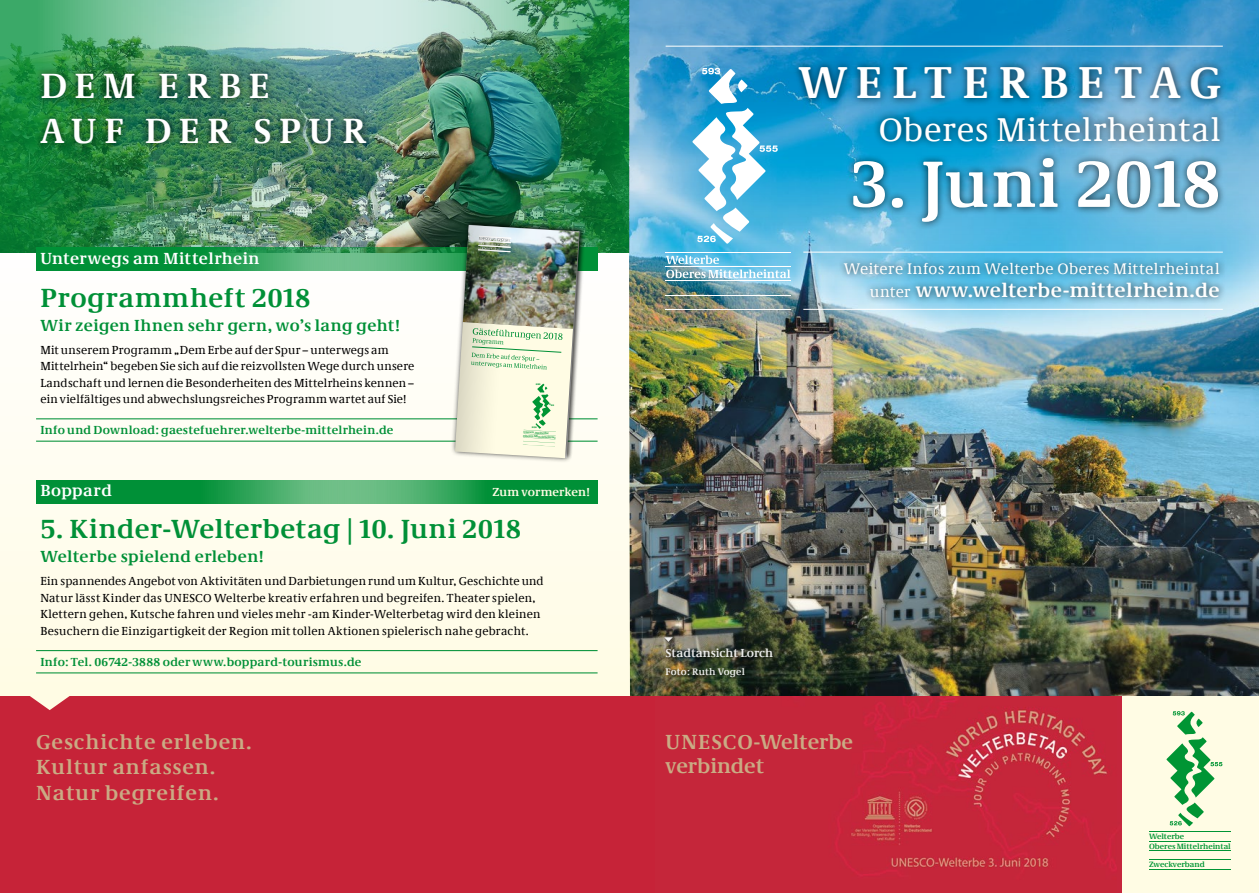
<style>
.page{position:relative;width:1259px;height:893px;background:#fff}
.page>*{position:absolute;margin:0;border:0;box-sizing:border-box;transform-origin:0 0}
.t1{font:700 67.8px "Neue Demos";letter-spacing:.015em;color:#fff}
.t2{font:700 45.9px "Neue Demos";letter-spacing:.21em;color:#fff}
.t3{font:700 36px/45px "Neue Demos";letter-spacing:.22em;color:#fff}
.t4{font:33.9px "Neue Demos";letter-spacing:.025em;color:#fff}
.t5{font:700 27px "Neue Demos";letter-spacing:.025em;color:#009037}
.t6{font:700 21px/26px "Neue Demos";letter-spacing:.05em;color:#caab84}
.t7{font:700 21px/24px "Neue Demos";color:#caab84}
.t8{font:700 20.4px "Neue Demos";letter-spacing:.025em;color:#fff}
.t9{font:700 16.5px "Neue Demos";letter-spacing:.03em;color:#009037}
.t10{font:700 16.5px "Neue Demos";letter-spacing:.03em;color:#fff}
.t11{font:15.75px "Neue Demos";letter-spacing:.03em;color:#fff}
.t12{font:12px/16.5px "Neue Demos";letter-spacing:.015em;color:#000}
.t13{font:700 12px "Neue Demos";letter-spacing:.02em;color:#009037}
.t14{font:700 12px "Neue Demos";color:#fff}
.t15{font:700 12px "Neue Demos";letter-spacing:.005em;color:#fffce4}
.t16{font:700 9.75px "Neue Demos";letter-spacing:.02em;color:#fff}
.t17{font:700 7.95px/9.3px "Neue Demos";color:#009534}
.t18{font:700 3.15px/3.6px "Neue Demos";color:#009534}
.s1{font-weight:400;font-size:15.75px}
</style>
<div class="page">
<img style="left:629px;top:291px;width:630px;height:406px">
<div style="left:0;top:252px;width:629px;height:445px;background:linear-gradient(to right,#fefdf2,#fffcec)"></div>
<div style="left:1108px;top:697px;width:151px;height:196px;background:#fffce4"></div>
<div style="left:629px;top:697px;width:492px;height:196px;background:#c62338"></div>
<img style="left:835px;top:697px;width:282px;height:179px">
<svg style="left:629px;top:0;width:630px;height:291px;background:#4ca5d2"></svg>
<div style="left:0;top:697px;width:629px;height:196px;background:#c62338"></div>
<img style="left:0;top:0;width:629px;height:252px">
<div style="left:36px;top:247px;width:557px;height:24px;background:#009037"></div>
<svg style="left:219px;top:247px;width:378px;height:24px;background:#44a869"></svg>
<div style="left:36px;top:480px;width:557px;height:23px;background:#009037"></div>
<div style="left:791px;top:59px;width:437px;height:171px;background:#000;opacity:.75"></div>
<hr style="left:803px;top:252px;width:419px;height:1px;background:#fff">
<hr style="left:665px;top:46px;width:557px;height:1px;background:#fff">
<hr style="left:803px;top:309px;width:419px;height:1px;background:#fff">
<div style="left:837px;top:256px;width:389px;height:48px;background:#000;opacity:.75"></div>
<svg style="left:666px;top:255px;width:124px;height:23px;background:#86c8e2"></svg>
<hr style="left:665px;top:295px;width:125px;height:1px;background:#fff">
<hr style="left:665px;top:281px;width:125px;height:1px;background:#fff">
<hr style="left:665px;top:266px;width:125px;height:1px;background:#fff">
<hr style="left:665px;top:252px;width:125px;height:1px;background:#fff">
<hr style="left:665px;top:309px;width:125px;height:1px;background:#fff">
<svg style="left:692px;top:68px;width:85px;height:176px"></svg>
<hr style="left:1149px;top:860px;width:82px;height:1px;background:#009534">
<hr style="left:1149px;top:850px;width:82px;height:1px;background:#009534">
<hr style="left:1149px;top:841px;width:82px;height:1px;background:#009534">
<hr style="left:1149px;top:831px;width:82px;height:1px;background:#009534">
<hr style="left:1149px;top:869px;width:82px;height:1px;background:#009534">
<svg style="left:1166px;top:711px;width:56px;height:115px"></svg>
<div style="left:664px;top:637px;width:112px;height:43px;background:#000;opacity:.65"></div>
<svg style="left:664px;top:637px;width:8px;height:5px"></svg>
<hr style="left:36px;top:650px;width:561px;height:1px;background:#009037">
<hr style="left:36px;top:672px;width:561px;height:1px;background:#009037">
<svg style="left:29px;top:696px;width:41px;height:14px"></svg>
<svg style="left:219px;top:480px;width:378px;height:23px"></svg>
<hr style="left:36px;top:418px;width:561px;height:1px;background:#009037">
<hr style="left:36px;top:441px;width:561px;height:1px;background:#009037">
<div style="left:33px;top:66px;width:340px;height:86px;background:#000;opacity:.75"></div>
<div style="left:450px;top:218px;width:136px;height:245px;background:#000;opacity:.75"></div>
<img style="left:455px;top:225px;width:124px;height:233px">
<h3 class="t3" style="left:40px;top:63px;width:327px">DEM ERBE<br>AUF DER SPUR</h3>
<h3 class="t10" style="left:40px;top:249px;width:221px">Unterwegs am Mittelrhein</h3>
<h3 class="t5" style="left:40px;top:281px;width:272px">Programmheft 2018</h3>
<h3 class="t9" style="left:40px;top:315px;width:362px">Wir zeigen Ihnen sehr gern, wo’s lang geht!</h3>
<p class="t12" style="left:40px;top:341px;width:376px">Mit unserem Programm „Dem Erbe auf der Spur – unterwegs am Mittelrhein“ begeben Sie sich auf die reizvollsten Wege durch unsere Landschaft und lernen die Besonderheiten des Mittelrheins kennen – ein vielfältiges und abwechslungsreiches Programm wartet auf Sie!</p>
<p class="t13" style="left:40px;top:423px;width:354px">Info und Download: gaestefuehrer.welterbe-mittelrhein.de</p>
<p class="t18" style="left:524px;top:430px;width:34px;rotate:4deg">Unesco-Welterbe<br>Oberes Mittelrheintal</p>
<h3 class="t10" style="left:40px;top:480px;width:73px">Boppard</h3>
<h3 class="t5" style="left:40px;top:513px;width:482px">5. Kinder-Welterbetag | 10. Juni 2018</h3>
<h3 class="t9" style="left:40px;top:547px;width:225px">Welterbe spielend erleben!</h3>
<p class="t12" style="left:40px;top:573px;width:505px">Ein spannendes Angebot von Aktivitäten und Darbietungen rund um Kultur, Geschichte und Natur lässt Kinder das UNESCO Welterbe kreativ erfahren und begreifen. Theater spielen, Klettern gehen, Kutsche fahren und vieles mehr -am Kinder-Welterbetag wird den kleinen Besuchern die Einzigartigkeit der Region mit tollen Aktionen spielerisch nahe gebracht.</p>
<p class="t13" style="left:40px;top:655px;width:322px">Info: Tel. 06742-3888 oder www.boppard-tourismus.de</p>
<p class="t15" style="left:492px;top:484px;width:99px">Zum vormerken!</p>
<h3 class="t6" style="left:36px;top:728px;width:217px">Geschichte erleben.<br>Kultur anfassen.<br>Natur begreifen.</h3>
<h2 class="t2" style="left:798px;top:55px;width:424px">WELTERBETAG</h2>
<h3 class="t4" style="left:879px;top:109px;width:343px">Oberes Mittelrheintal</h3>
<h1 class="t1" style="left:851px;top:143px;width:371px">3. Juni 2018</h1>
<h3 class="t11" style="left:843px;top:259px;width:377px">Weitere Infos zum Welterbe Oberes Mittelrheintal</h3>
<h3 class="t8" style="left:870px;top:278px;width:351px"><span class="s1">unter</span> www.welterbe-mittelrhein.de</h3>
<p class="t14" style="left:665px;top:645px;width:109px">Stadtansicht Lorch</p>
<p class="t16" style="left:665px;top:665px;width:81px">Foto: Ruth Vogel</p>
<h3 class="t7" style="left:665px;top:729px;width:189px">UNESCO-Welterbe verbindet</h3>
<p class="t17" style="left:1149px;top:832px;width:83px">Welterbe<br>Oberes Mittelrheintal</p>
<p class="t17" style="left:1149px;top:860px;width:57px">Zweckverband</p>
</div>
